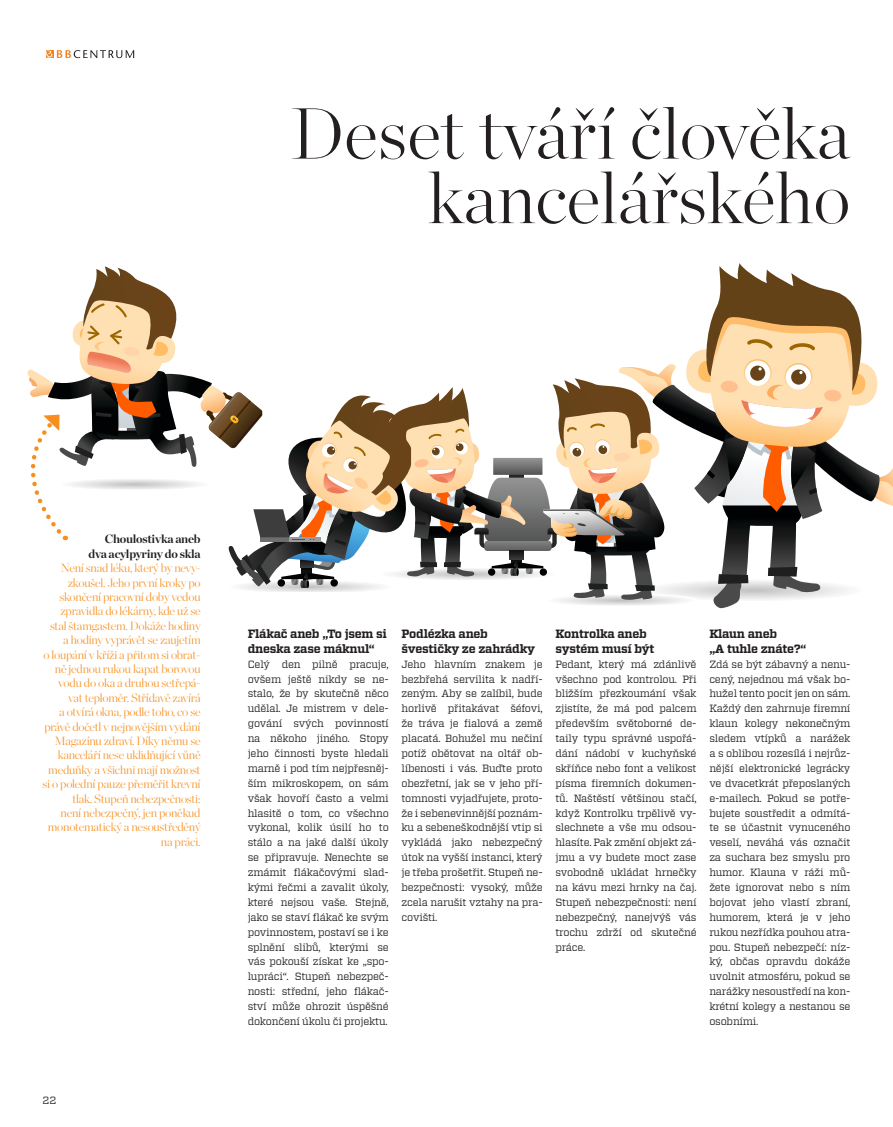
<style>
.page{position:relative;width:893px;height:1127px;background:#fff}
.page>*{position:absolute;margin:0;border:0;box-sizing:border-box;transform-origin:0 0}
.t1{font:200 72px "Chronicle Display";color:#231f20}
.t2{font:200 12px/14.4px "Chronicle Display";letter-spacing:-.02em;color:#f78f1e;text-align:right}
.t3{font:700 12px "Vitesse";letter-spacing:-.02em;color:#231f20}
.t4{font:700 12px "Chronicle Display";letter-spacing:-.02em;color:#231f20}
.t5{font:10.5px/14.9px "Vitesse";letter-spacing:-.02em;color:#231f20;text-align:justify}
</style>
<div class="page">
<svg style="left:46px;top:50px;width:88px;height:8px"></svg>
<svg style="left:27px;top:263px;width:866px;height:345px"></svg>
<p class="t1" style="left:291px;top:79px;width:561px">Deset tváří člověka</p>
<p class="t1" style="left:428px;top:143px;width:424px">kancelářského</p>
<p class="t4" style="left:105px;top:529px;width:97px">Choulostivka aneb</p>
<p class="t4" style="left:88px;top:544px;width:114px">dva acylpyriny do skla</p>
<p class="t2" style="left:43px;top:560px;width:160px">Není snad léku, který by nevy&shy;zkoušel. Jeho první kroky po skončení pracovní doby vedou zpravidla do lékárny, kde už se stal štamgastem. Dokáže hodiny a hodiny vyprávět se zaujetím<br>o loupání v kříži a přitom si obrat&shy;ně jednou rukou kapat borovou vodu do oka a druhou setřepá&shy;vat teploměr. Střídavě zavírá<br>a otvírá okna, podle toho, co se právě dočetl v nejnovějším vydání<br>Magazínu zdraví. Díky němu se kanceláří nese uklidňující vůně meduňky a všichni mají možnost si o polední pauze přeměřit krevní tlak. Stupeň nebezpečnosti:<br>není nebezpečný, jen poněkud monotematický a nesoustředěný na práci.</p>
<p class="t5" style="left:43px;top:1092px;width:15px">22</p>
<p class="t3" style="left:248px;top:626px;width:141px">Flákač aneb „To jsem si</p>
<p class="t3" style="left:248px;top:640px;width:129px">dneska zase máknul“</p>
<p class="t5" style="left:248px;top:656px;width:143px">Celý den pilně pracuje, ovšem ještě nikdy se ne&shy;stalo, že by skutečně něco udělal. Je mistrem v dele&shy;gování svých povinností na někoho jiného. Stopy jeho činnosti byste hledali marně i pod tím nejpřesněj&shy;ším mikroskopem, on sám však hovoří často a velmi hlasitě o tom, co všechno vykonal, kolik úsilí ho to stálo a na jaké další úkoly se připravuje. Nenechte se zmámit flákačovými slad&shy;kými řečmi a zavalit úkoly, které nejsou vaše. Stejně, jako se staví flákač ke svým povinnostem, postaví se i ke splnění slibů, kterými se vás pokouší získat ke „spo&shy;lupráci“. Stupeň nebezpeč&shy;nosti: střední, jeho flákač&shy;ství může ohrozit úspěšné dokončení úkolu či projektu.</p>
<p class="t3" style="left:402px;top:626px;width:88px">Podlézka aneb</p>
<p class="t3" style="left:402px;top:640px;width:135px">švestičky ze zahrádky</p>
<p class="t5" style="left:402px;top:656px;width:143px">Jeho hlavním znakem je bezbřehá servilita k nadří&shy;zeným. Aby se zalíbil, bude horlivě přitakávat šéfovi, že tráva je fialová a země placatá. Bohužel mu nečiní potíž obětovat na oltář ob&shy;líbenosti i vás. Buďte proto obezřetní, jak se v jeho pří&shy;tomnosti vyjadřujete, proto&shy;že i sebenevinnější poznám&shy;ku a sebeneškodnější vtip si vykládá jako nebezpečný útok na vyšší instanci, který je třeba prošetřit. Stupeň ne&shy;bezpečnosti: vysoký, může zcela narušit vztahy na pra&shy;covišti.</p>
<p class="t3" style="left:555px;top:626px;width:93px">Kontrolka aneb</p>
<p class="t3" style="left:555px;top:640px;width:100px">systém musí být</p>
<p class="t5" style="left:555px;top:656px;width:143px">Pedant, který má zdánlivě všechno pod kontrolou. Při bližším přezkoumání však zjistíte, že má pod palcem především světoborné de&shy;taily typu správné uspořá&shy;dání nádobí v kuchyňské skříňce nebo font a velikost písma firemních dokumen&shy;tů. Naštěstí většinou stačí, když Kontrolku trpělivě vy&shy;slechnete a vše mu odsou&shy;hlasíte. Pak změní objekt zá&shy;jmu a vy budete moct zase svobodně ukládat hrnečky na kávu mezi hrnky na čaj.<br>Stupeň nebezpečnosti: není nebezpečný, nanejvýš vás trochu zdrží od skutečné práce.</p>
<p class="t3" style="left:709px;top:626px;width:69px">Klaun aneb</p>
<p class="t3" style="left:709px;top:640px;width:99px">„A tuhle znáte?“</p>
<p class="t5" style="left:709px;top:656px;width:143px">Zdá se být zábavný a nenu&shy;cený, nejednou má však bo&shy;hužel tento pocit jen on sám.<br>Každý den zahrnuje firemní klaun kolegy nekonečným sledem vtípků a narážek a s oblibou rozesílá i nejrůz&shy;nější elektronické legrácky ve dvacetkrát přeposlaných e-mailech. Pokud se potře&shy;bujete soustředit a odmítá&shy;te se účastnit vynuceného veselí, neváhá vás označit za suchara bez smyslu pro humor. Klauna v ráži mů&shy;žete ignorovat nebo s ním bojovat jeho vlastí zbraní, humorem, která je v jeho rukou nezřídka pouhou atra&shy;pou. Stupeň nebezpečí: níz&shy;ký, občas opravdu dokáže uvolnit atmosféru, pokud se narážky nesoustředí na kon&shy;krétní kolegy a nestanou se osobními.</p>
</div>
